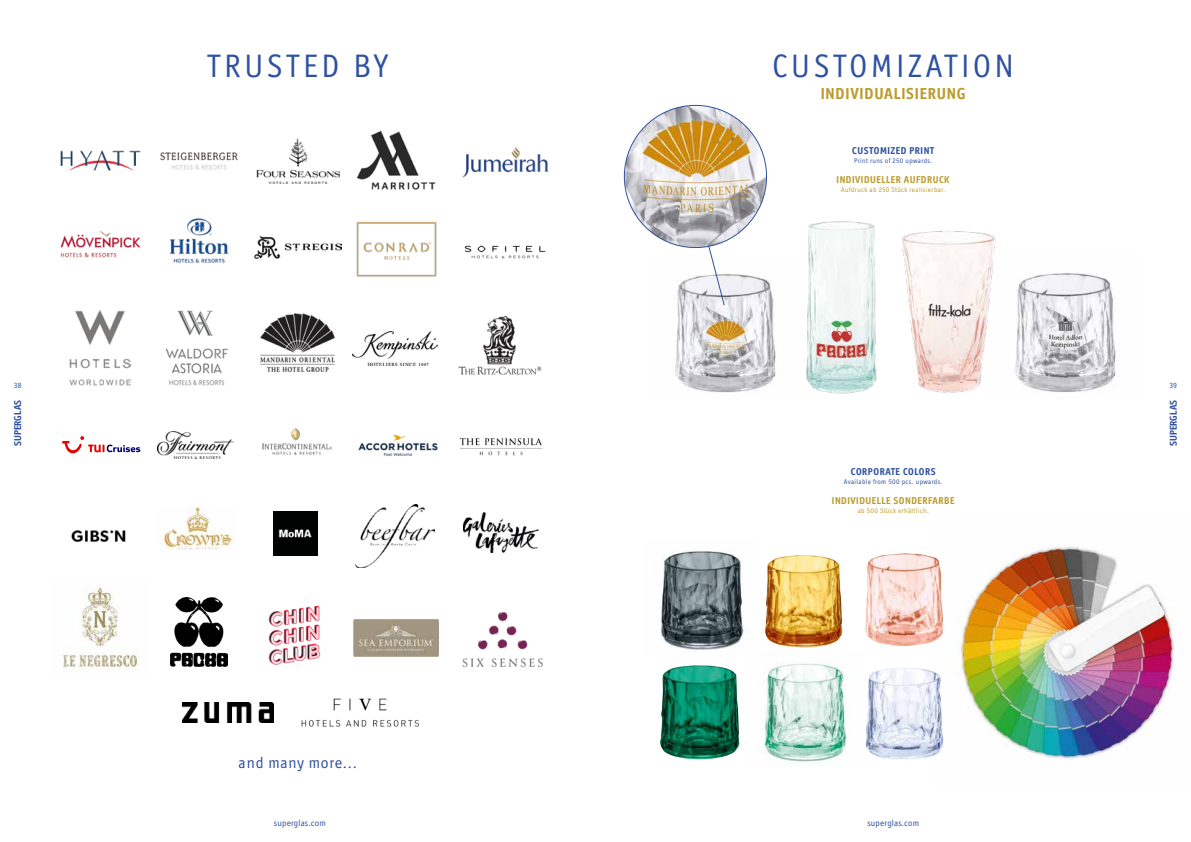
<style>
.page{position:relative;width:1191px;height:842px;background:#fff}
.page>*{position:absolute;margin:0;border:0;box-sizing:border-box;transform-origin:0 0}
.t1{font:32.6px "Officina Display ITC Std";letter-spacing:.12em;color:#2f52a0}
.t2{font:700 16px "Officina Display ITC Std";letter-spacing:.05em;color:#bd9c2e}
.t3{font:16px "Officina Display ITC Std";letter-spacing:.05em;color:#2f52a0}
.t4{font:700 10px "Officina Display ITC Std";letter-spacing:.05em;color:#bd9c2e}
.t5{font:700 10px "Officina Display ITC Std";letter-spacing:.04em;color:#2f52a0}
.t6{font:700 10px "Officina Display ITC Std";color:#2f52a0}
.t7{font:9px "Officina Display ITC Std";letter-spacing:.02em;color:#2f52a0}
.t8{font:8px "Officina Display ITC Std";color:#2f52a0}
.t9{font:7px "Officina Display ITC Std";letter-spacing:.05em;color:#bd9c2e}
.t10{font:7px "Officina Display ITC Std";letter-spacing:.05em;color:#2f52a0}
</style>
<div class="page">
<img style="left:60px;top:150px;width:81px;height:21px">
<img style="left:358px;top:434px;width:80px;height:22px">
<img style="left:170px;top:218px;width:59px;height:46px">
<img style="left:254px;top:235px;width:87px;height:24px">
<img style="left:356px;top:130px;width:80px;height:60px">
<img style="left:160px;top:152px;width:78px;height:18px">
<img style="left:464px;top:245px;width:82px;height:14px">
<img style="left:256px;top:138px;width:83px;height:45px">
<img style="left:158px;top:432px;width:76px;height:27px">
<img style="left:262px;top:428px;width:70px;height:28px">
<img style="left:71px;top:530px;width:55px;height:12px">
<img style="left:164px;top:507px;width:70px;height:43px">
<img style="left:463px;top:513px;width:76px;height:39px">
<svg style="left:273px;top:511px;width:45px;height:45px"></svg>
<img style="left:273px;top:511px;width:44px;height:44px">
<img style="left:353px;top:619px;width:86px;height:38px">
<img style="left:462px;top:612px;width:81px;height:56px">
<img style="left:462px;top:147px;width:87px;height:30px">
<img style="left:60px;top:231px;width:81px;height:27px">
<img style="left:165px;top:310px;width:64px;height:76px">
<img style="left:352px;top:332px;width:86px;height:33px">
<img style="left:356px;top:221px;width:81px;height:56px">
<img style="left:459px;top:438px;width:84px;height:18px">
<img style="left:70px;top:310px;width:61px;height:76px">
<img style="left:260px;top:313px;width:76px;height:59px">
<svg style="left:62px;top:436px;width:78px;height:18px"></svg>
<img style="left:458px;top:315px;width:84px;height:60px">
<img style="left:63px;top:587px;width:78px;height:83px">
<img style="left:170px;top:597px;width:58px;height:69px">
<img style="left:356px;top:504px;width:78px;height:63px">
<img style="left:268px;top:605px;width:53px;height:60px">
<img style="left:182px;top:703px;width:92px;height:20px">
<img style="left:301px;top:698px;width:119px;height:29px">
<img style="left:806px;top:221px;width:71px;height:173px">
<img style="left:902px;top:231px;width:94px;height:162px">
<img style="left:675px;top:273px;width:101px;height:120px">
<img style="left:943px;top:547px;width:232px;height:212px">
<img style="left:661px;top:551px;width:83px;height:99px">
<img style="left:660px;top:665px;width:79px;height:95px">
<img style="left:759px;top:662px;width:90px;height:102px">
<img style="left:764px;top:555px;width:78px;height:93px">
<img style="left:866px;top:668px;width:77px;height:92px">
<img style="left:865px;top:553px;width:78px;height:93px">
<img style="left:624px;top:105px;width:142px;height:143px;border-radius:71px">
<svg style="left:708px;top:246px;width:17px;height:60px"></svg>
<img style="left:993px;top:255px;width:123px;height:138px">
<p class="t8" style="left:14px;top:381px;width:9px">38</p>
<h3 class="t6" style="left:12px;top:446px;width:48px;rotate:-90deg">SUPERGLAS</h3>
<h1 class="t1" style="left:207px;top:47px;width:183px">TRUSTED BY</h1>
<h2 class="t3" style="left:239px;top:753px;width:120px">and many more...</h2>
<p class="t7" style="left:274px;top:818px;width:53px">superglas.com</p>
<h1 class="t1" style="left:772px;top:47px;width:243px">CUSTOMIZATION</h1>
<h2 class="t2" style="left:820px;top:85px;width:147px">INDIVIDUALISIERUNG</h2>
<h3 class="t5" style="left:852px;top:144px;width:83px">CUSTOMIZED PRINT</h3>
<p class="t10" style="left:854px;top:156px;width:80px">Print runs of 250 upwards.</p>
<h3 class="t4" style="left:836px;top:174px;width:115px">INDIVIDUELLER AUFDRUCK</h3>
<p class="t9" style="left:841px;top:186px;width:105px">Aufdruck ab 250 Stück realisierbar.</p>
<h3 class="t5" style="left:851px;top:466px;width:86px">CORPORATE COLORS</h3>
<p class="t10" style="left:844px;top:477px;width:100px">Available from 500 pcs. upwards.</p>
<h3 class="t4" style="left:832px;top:495px;width:124px">INDIVIDUELLE SONDERFARBE</h3>
<p class="t9" style="left:857px;top:507px;width:73px">ab 500 Stück erhältlich.</p>
<p class="t7" style="left:867px;top:818px;width:53px">superglas.com</p>
<p class="t8" style="left:1169px;top:381px;width:9px">39</p>
<h3 class="t6" style="left:1167px;top:446px;width:48px;rotate:-90deg">SUPERGLAS</h3>
</div>
